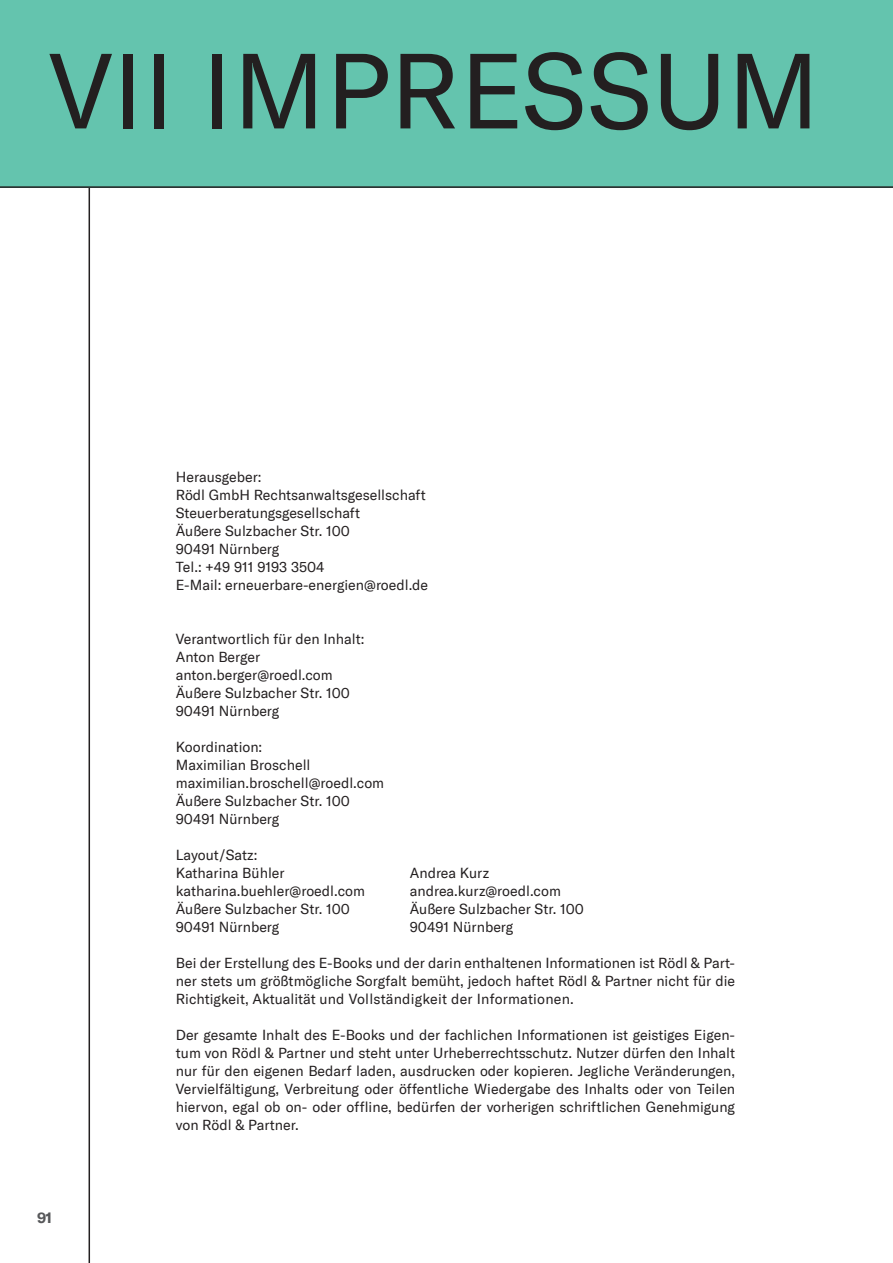
<style>
.page{position:relative;width:893px;height:1263px;background:#fff}
.page>*{position:absolute;margin:0;border:0;box-sizing:border-box;transform-origin:0 0}
.t1{font:105px "GT America";color:#231f20}
.t2{font:700 15px "GT America";color:#57585a}
.t3{font:14.25px/18px "GT America";color:#231f20}
</style>
<div class="page">
<hr style="left:89px;top:162px;width:1px;height:1101px;background:#231f20">
<div style="left:0;top:0;width:893px;height:187px;background:#64c4ae"></div>
<hr style="left:0;top:186px;width:893px;height:2px;background:#231f20">
<h1 class="t1" style="left:49px;top:29px;width:773px">VII IMPRESSUM</h1>
<p class="t3" style="left:176px;top:468px;width:254px">Herausgeber:<br>Rödl GmbH Rechtsanwaltsgesellschaft<br>Steuerberatungsgesellschaft<br>Äußere Sulzbacher Str. 100<br>90491 Nürnberg<br>Tel.: +49 911 9193 3504<br>E-Mail: erneuerbare-energien@roedl.de</p>
<p class="t3" style="left:176px;top:630px;width:190px">Verantwortlich für den Inhalt:<br>Anton Berger anton.berger@roedl.com<br>Äußere Sulzbacher Str. 100<br>90491 Nürnberg</p>
<p class="t3" style="left:176px;top:738px;width:210px">Koordination:<br>Maximilian Broschell maximilian.broschell@roedl.com<br>Äußere Sulzbacher Str. 100<br>90491 Nürnberg</p>
<p class="t3" style="left:176px;top:846px;width:110px">Layout/Satz:<br>Katharina Bühler</p>
<p class="t3" style="left:410px;top:864px;width:81px">Andrea Kurz</p>
<p class="t2" style="left:37px;top:1208px;width:16px">91</p>
<p class="t3" style="left:176px;top:882px;width:191px">katharina.buehler@roedl.com</p>
<p class="t3" style="left:410px;top:882px;width:153px">andrea.kurz@roedl.com</p>
<p class="t3" style="left:176px;top:900px;width:176px">Äußere Sulzbacher Str. 100</p>
<p class="t3" style="left:410px;top:900px;width:176px">Äußere Sulzbacher Str. 100</p>
<p class="t3" style="left:176px;top:918px;width:105px">90491 Nürnberg</p>
<p class="t3" style="left:410px;top:918px;width:105px">90491 Nürnberg</p>
<p class="t3" style="left:176px;top:954px;width:561px;text-align:justify">Bei der Erstellung des E-Books und der darin enthaltenen Informationen ist Rödl &amp; Part&shy;ner stets um größtmögliche Sorgfalt bemüht, jedoch haftet Rödl &amp; Partner nicht für die Richtigkeit, Aktualität und Vollständigkeit der Informationen.</p>
<p class="t3" style="left:176px;top:1026px;width:561px;text-align:justify">Der gesamte Inhalt des E-Books und der fachlichen Informationen ist geistiges Eigen&shy;tum von Rödl &amp; Partner und steht unter Urheberrechtsschutz. Nutzer dürfen den Inhalt nur für den eigenen Bedarf laden, ausdrucken oder kopieren. Jegliche Veränderungen, Vervielfältigung, Verbreitung oder öffentliche Wiedergabe des Inhalts oder von Teilen hiervon, egal ob on- oder offline, bedürfen der vorherigen schriftlichen Genehmigung von Rödl &amp; Partner.</p>
</div>
